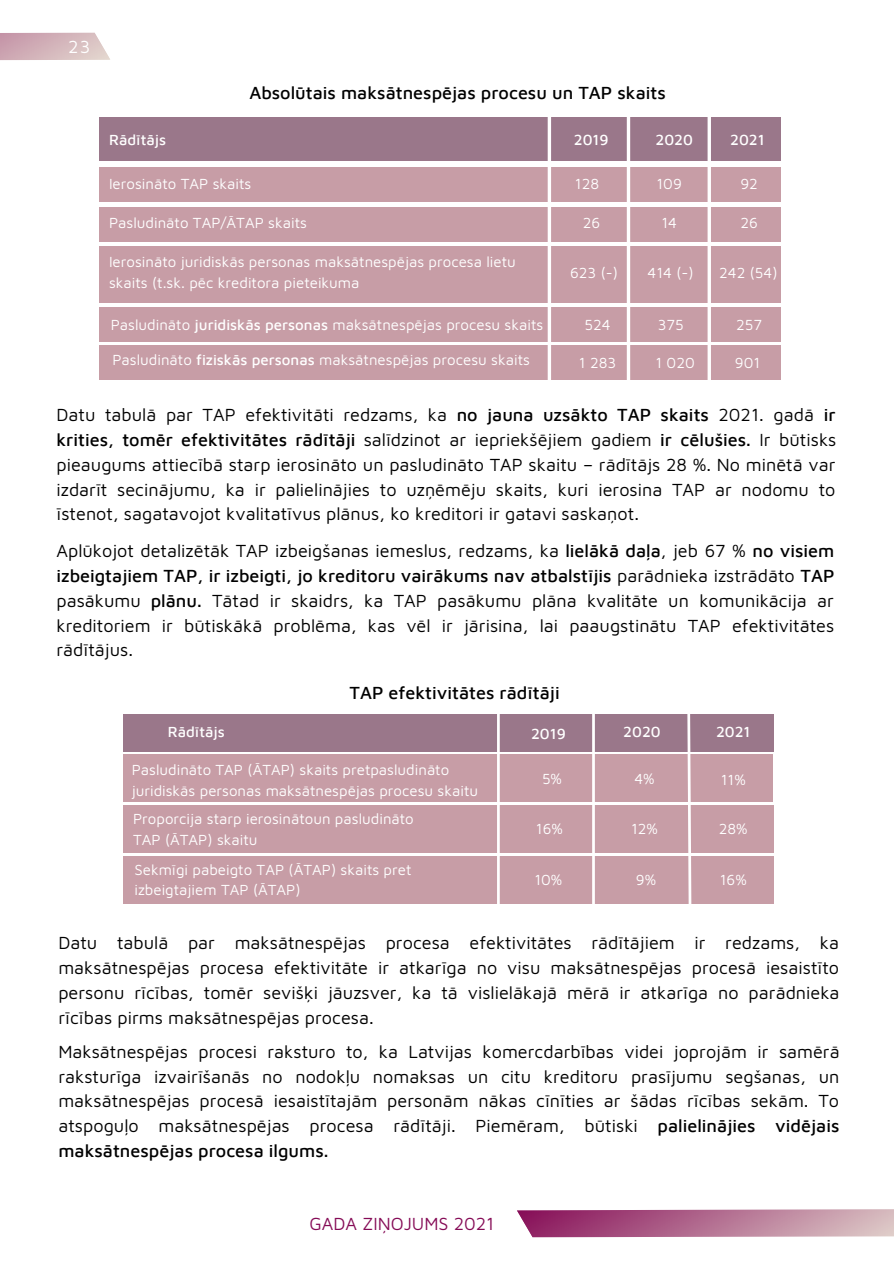
<style>
.page{position:relative;width:894px;height:1264px;background:#fff}
.page>*{position:absolute;margin:0;border:0;box-sizing:border-box;transform-origin:0 0}
.t1{font:18px/24.8px "Maven Pro";color:#000;text-align:justify}
.t2{font:500 18px "Maven Pro";color:#000}
.t3{font:18px "Maven Pro";color:#850b56}
.t4{font:18px "Maven Pro";color:#fff}
.t5{font:15px/20.5px "Maven Pro";color:#fff}
.t6{font:500 15px "Maven Pro";color:#fff}
.s1{font-weight:500}
</style>
<div class="page">
<svg style="left:0;top:32px;width:110px;height:29px;background:#d8bdc2"></svg>
<svg style="left:517px;top:1209px;width:376px;height:29px;background:#b97a9a"></svg>
<div style="left:99px;top:117px;width:682px;height:44px;background:#9a778a"></div>
<div style="left:99px;top:207px;width:682px;height:35px;background:#c79da6"></div>
<div style="left:99px;top:246px;width:682px;height:56px;background:#c79da6"></div>
<div style="left:99px;top:167px;width:682px;height:35px;background:#c79da6"></div>
<div style="left:99px;top:307px;width:682px;height:35px;background:#c79da6"></div>
<div style="left:99px;top:345px;width:682px;height:35px;background:#c79da6"></div>
<svg style="left:547px;top:117px;width:4px;height:263px"></svg>
<svg style="left:626px;top:117px;width:4px;height:263px"></svg>
<hr style="left:707px;top:104px;width:3px;height:283px;background:#fff">
<div style="left:124px;top:714px;width:649px;height:38px;background:#9a778a"></div>
<div style="left:124px;top:754px;width:648px;height:48px;background:#c79da6"></div>
<div style="left:124px;top:805px;width:649px;height:47px;background:#c79da6"></div>
<div style="left:124px;top:855px;width:649px;height:48px;background:#c79da6"></div>
<hr style="left:497px;top:710px;width:2px;height:197px;background:#fff">
<hr style="left:592px;top:693px;width:2px;height:214px;background:#fff">
<svg style="left:685px;top:714px;width:7px;height:190px"></svg>
<p class="t4" style="left:68px;top:36px;width:24px">23</p>
<p class="t2" style="left:249px;top:82px;width:418px">Absolūtais maksātnespējas procesu un TAP skaits</p>
<p class="t6" style="left:109px;top:130px;width:59px">Rādītājs</p>
<p class="t6" style="left:655px;top:130px;width:39px">2020</p>
<p class="t5" style="left:109px;top:173px;width:144px">Ierosināto TAP skaits</p>
<p class="t5" style="left:661px;top:212px;width:17px">14</p>
<p class="t5" style="left:570px;top:262px;width:49px">623 (-)</p>
<p class="t5" style="left:647px;top:262px;width:48px">414 (-)</p>
<p class="t6" style="left:573px;top:130px;width:36px">2019</p>
<p class="t6" style="left:730px;top:130px;width:36px">2021</p>
<p class="t5" style="left:574px;top:173px;width:26px">128</p>
<p class="t5" style="left:656px;top:173px;width:27px">109</p>
<p class="t5" style="left:740px;top:173px;width:19px">92</p>
<p class="t5" style="left:109px;top:212px;width:199px">Pasludināto TAP/ĀTAP skaits</p>
<p class="t5" style="left:582px;top:212px;width:19px">26</p>
<p class="t5" style="left:740px;top:212px;width:19px">26</p>
<p class="t5" style="left:109px;top:252px;width:408px">Ierosināto juridiskās personas maksātnespējas procesa lietu skaits (t.sk. pēc kreditora pieteikuma</p>
<p class="t5" style="left:719px;top:262px;width:60px">242 (54)</p>
<p class="t5" style="left:111px;top:314px;width:434px">Pasludināto <span class="s1">juridiskās personas</span> maksātnespējas procesu skaits</p>
<p class="t5" style="left:584px;top:314px;width:28px">524</p>
<p class="t5" style="left:657px;top:314px;width:27px">375</p>
<p class="t5" style="left:736px;top:314px;width:27px">257</p>
<p class="t5" style="left:112px;top:348px;width:419px">Pasludināto <span class="s1">fiziskās personas</span> maksātnespējas procesu skaits</p>
<p class="t5" style="left:578px;top:352px;width:39px">1 283</p>
<p class="t5" style="left:655px;top:352px;width:41px">1 020</p>
<p class="t5" style="left:734px;top:352px;width:27px">901</p>
<p class="t1" style="left:56px;top:402px;width:781px">Datu tabulā par TAP efektivitāti redzams, ka <span class="s1">no jauna uzsākto TAP skaits</span> 2021. gadā <span class="s1">ir krities, tomēr efektivitātes rādītāji</span> salīdzinot ar iepriekšējiem gadiem <span class="s1">ir cēlušies.</span> Ir būtisks pieaugums attiecībā starp ierosināto un pasludināto TAP skaitu – rādītājs 28 %. No minētā var izdarīt secinājumu, ka ir palielinājies to uzņēmēju skaits, kuri ierosina TAP ar nodomu to īstenot, sagatavojot kvalitatīvus plānus, ko kreditori ir gatavi saskaņot.</p>
<p class="t1" style="left:56px;top:538px;width:779px">Aplūkojot detalizētāk TAP izbeigšanas iemeslus, redzams, ka <span class="s1">lielākā daļa</span>, jeb 67 % <span class="s1">no visiem izbeigtajiem TAP, ir izbeigti, jo kreditoru vairākums nav atbalstījis</span> parādnieka izstrādāto <span class="s1">TAP </span>pasākumu <span class="s1">plānu.</span> Tātad ir skaidrs, ka TAP pasākumu plāna kvalitāte un komunikācija ar kreditoriem ir būtiskākā problēma, kas vēl ir jārisina, lai paaugstinātu TAP efektivitātes rādītājus.</p>
<p class="t2" style="left:349px;top:681px;width:212px">TAP efektivitātes rādītāji</p>
<p class="t6" style="left:168px;top:723px;width:59px">Rādītājs</p>
<p class="t6" style="left:623px;top:723px;width:39px">2020</p>
<p class="t5" style="left:542px;top:768px;width:21px">5%</p>
<p class="t6" style="left:531px;top:724px;width:36px">2019</p>
<p class="t6" style="left:715px;top:723px;width:36px">2021</p>
<p class="t5" style="left:132px;top:759px;width:348px">Pasludināto TAP (ĀTAP) skaits pretpasludināto juridiskās personas maksātnespējas procesu skaitu</p>
<p class="t5" style="left:133px;top:808px;width:282px">Proporcija starp ierosinātoun pasludināto<br>TAP (ĀTAP) skaitu</p>
<p class="t5" style="left:134px;top:858px;width:278px">Sekmīgi pabeigto TAP (ĀTAP) skaits pret izbeigtajiem TAP (ĀTAP)</p>
<p class="t5" style="left:634px;top:768px;width:22px">4%</p>
<p class="t5" style="left:720px;top:769px;width:26px">11%</p>
<p class="t5" style="left:535px;top:818px;width:28px">16%</p>
<p class="t5" style="left:631px;top:818px;width:28px">12%</p>
<p class="t5" style="left:718px;top:818px;width:30px">28%</p>
<p class="t5" style="left:534px;top:869px;width:29px">10%</p>
<p class="t5" style="left:635px;top:869px;width:22px">9%</p>
<p class="t5" style="left:719px;top:869px;width:28px">16%</p>
<p class="t1" style="left:58px;top:930px;width:782px">Datu tabulā par maksātnespējas procesa efektivitātes rādītājiem ir redzams, ka maksātnespējas procesa efektivitāte ir atkarīga no visu maksātnespējas procesā iesaistīto personu rīcības, tomēr sevišķi jāuzsver, ka tā vislielākajā mērā ir atkarīga no parādnieka rīcības pirms maksātnespējas procesa.</p>
<p class="t1" style="left:58px;top:1038px;width:782px">Maksātnespējas procesi raksturo to, ka Latvijas komercdarbības videi joprojām ir samērā raksturīga izvairīšanās no nodokļu nomaksas un citu kreditoru prasījumu segšanas, un maksātnespējas procesā iesaistītajām personām nākas cīnīties ar šādas rīcības sekām. To atspoguļo maksātnespējas procesa rādītāji. Piemēram, būtiski <span class="s1">palielinājies vidējais maksātnespējas procesa ilgums.</span></p>
<p class="t3" style="left:309px;top:1212px;width:186px">GADA ZIŅOJUMS 2021</p>
</div>
